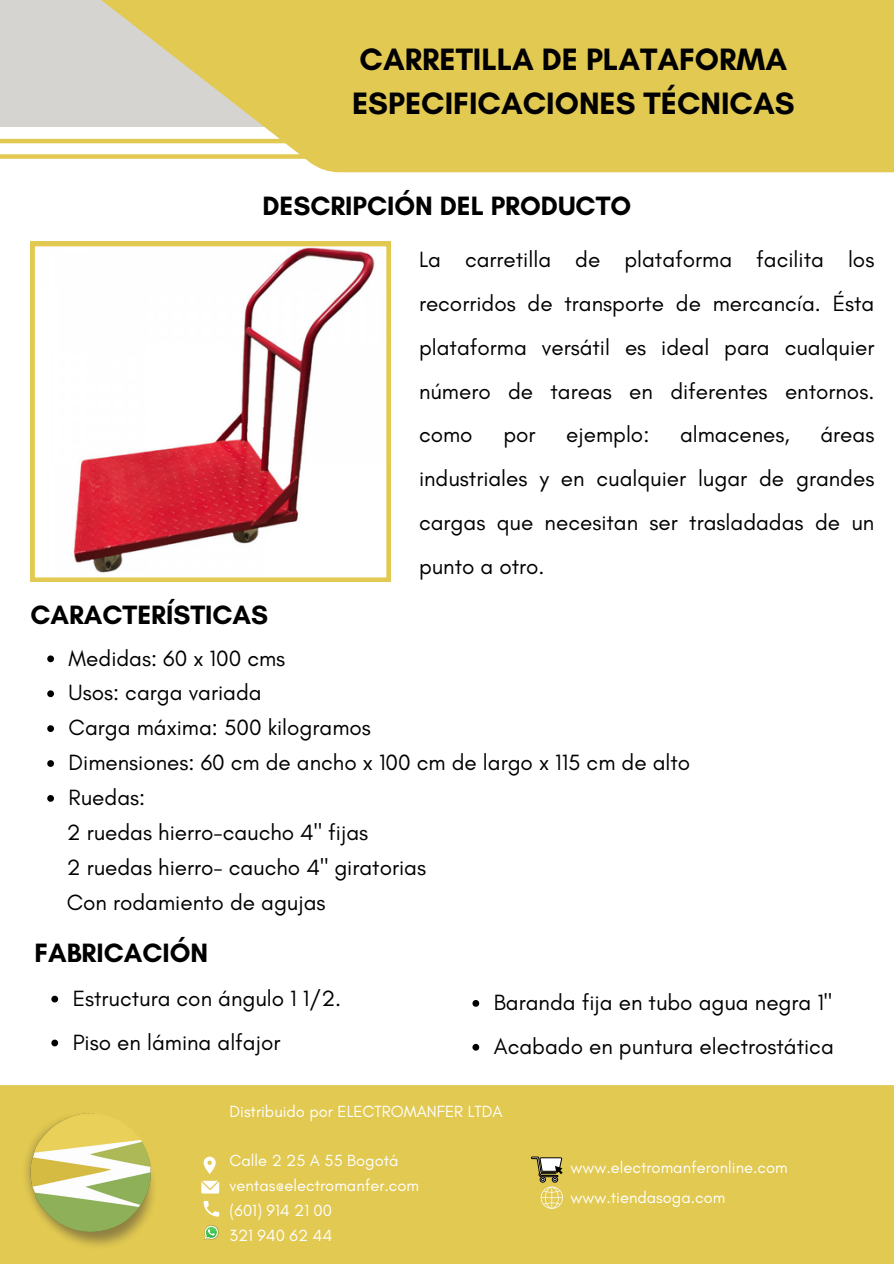
<style>
.page{position:relative;width:894px;height:1264px;background:#fff}
.page>*{position:absolute;margin:0;border:0;box-sizing:border-box;transform-origin:0 0}
.t1{font:700 31.5px/43.8px "Glacial Indifference";color:#000}
.t2{font:700 27px "Glacial Indifference";color:#000}
.t3{font:22.5px/43.8px "Glacial Indifference";color:#000;text-align:justify}
.t4{font:16.5px "Glacial Indifference";color:#fff}
</style>
<div class="page">
<div style="left:0;top:0;width:893px;height:127px;background:#d6d4d1"></div>
<hr style="left:0;top:139px;width:318px;height:4px;background:#e2c951">
<div style="left:0;top:154px;width:310px;height:5px;background:#e2c951"></div>
<svg style="left:100px;top:0;width:793px;height:172px;background:#e2cc63"></svg>
<div style="left:0;top:1085px;width:893px;height:178px;background:#e2c951"></div>
<svg style="left:531px;top:1156px;width:31px;height:52px"></svg>
<svg style="left:201px;top:1180px;width:18px;height:13px"></svg>
<svg style="left:203px;top:1201px;width:16px;height:15px"></svg>
<img style="left:204px;top:1238px;width:12px;height:1px">
<svg style="left:204px;top:1225px;width:14px;height:13px"></svg>
<svg style="left:203px;top:1156px;width:13px;height:17px"></svg>
<img style="left:26px;top:1113px;width:127px;height:133px">
<svg style="left:30px;top:242px;width:360px;height:340px"></svg>
<svg style="left:47px;top:655px;width:7px;height:7px"></svg>
<svg style="left:47px;top:690px;width:7px;height:7px"></svg>
<svg style="left:47px;top:725px;width:7px;height:7px"></svg>
<svg style="left:47px;top:760px;width:7px;height:7px"></svg>
<svg style="left:47px;top:795px;width:7px;height:6px"></svg>
<svg style="left:51px;top:995px;width:7px;height:7px"></svg>
<svg style="left:51px;top:1039px;width:7px;height:7px"></svg>
<svg style="left:472px;top:1000px;width:7px;height:6px"></svg>
<svg style="left:472px;top:1043px;width:7px;height:7px"></svg>
<p class="t1" style="left:352px;top:37px;width:444px">CARRETILLA DE PLATAFORMA<br>ESPECIFICACIONES TÉCNICAS</p>
<h3 class="t2" style="left:262px;top:189px;width:370px">DESCRIPCIÓN DEL PRODUCTO</h3>
<h2 class="t3" style="left:419px;top:237px;width:457px">La carretilla de plataforma facilita los recorridos de transporte de mercancía. Ésta plataforma versátil es ideal para cualquier número de tareas en diferentes entornos. como</h2>
<h2 class="t3" style="left:503px;top:412px;width:34px">por</h2>
<h2 class="t3" style="left:566px;top:412px;width:85px">ejemplo:</h2>
<h2 class="t3" style="left:679px;top:412px;width:111px">almacenes,</h2>
<h2 class="t3" style="left:419px;top:412px;width:457px;text-indent:401px">áreas industriales y en cualquier lugar de grandes cargas que necesitan ser trasladadas de un punto a otro.</h2>
<p class="t2" style="left:30px;top:598px;width:239px">CARACTERÍSTICAS</p>
<p class="t3" style="left:69px;top:636px;width:218px">Medidas: 60 x 100 cms</p>
<p class="t3" style="left:69px;top:670px;width:194px">Usos: carga variada</p>
<p class="t3" style="left:69px;top:705px;width:304px">Carga máxima: 500 kilogramos</p>
<p class="t3" style="left:69px;top:740px;width:623px">Dimensiones: 60 cm de ancho x 100 cm de largo x 115 cm de alto</p>
<p class="t3" style="left:69px;top:775px;width:78px">Ruedas:</p>
<p class="t3" style="left:67px;top:814px;width:360px;line-height:34.8px;text-align:left">2 ruedas hierro-caucho 4" fijas<br>2 ruedas hierro- caucho 4" giratorias<br>Con rodamiento de agujas</p>
<p class="t2" style="left:34px;top:936px;width:175px">FABRICACIÓN</p>
<p class="t3" style="left:73px;top:976px;width:270px">Estructura con ángulo 1 1/2.</p>
<p class="t3" style="left:73px;top:1019px;width:209px">Piso en lámina alfajor</p>
<p class="t3" style="left:493px;top:980px;width:340px">Baranda fija en tubo agua negra 1"</p>
<p class="t3" style="left:493px;top:1024px;width:341px">Acabado en puntura electrostática</p>
<h1 class="t4" style="left:229px;top:1101px;width:274px">Distribuido por ELECTROMANFER LTDA</h1>
<h2 class="t4" style="left:229px;top:1150px;width:170px">Calle 2 25 A 55 Bogotá</h2>
<p class="t4" style="left:229px;top:1175px;width:191px">ventas@electromanfer.com</p>
<p class="t4" style="left:229px;top:1200px;width:104px">(601) 914 21 00</p>
<h2 class="t4" style="left:229px;top:1224px;width:104px">321 940 62 44</h2>
<p class="t4" style="left:570px;top:1157px;width:219px">www.electromanferonline.com</p>
<p class="t4" style="left:570px;top:1186px;width:156px">www.tiendasoga.com</p>
</div>
